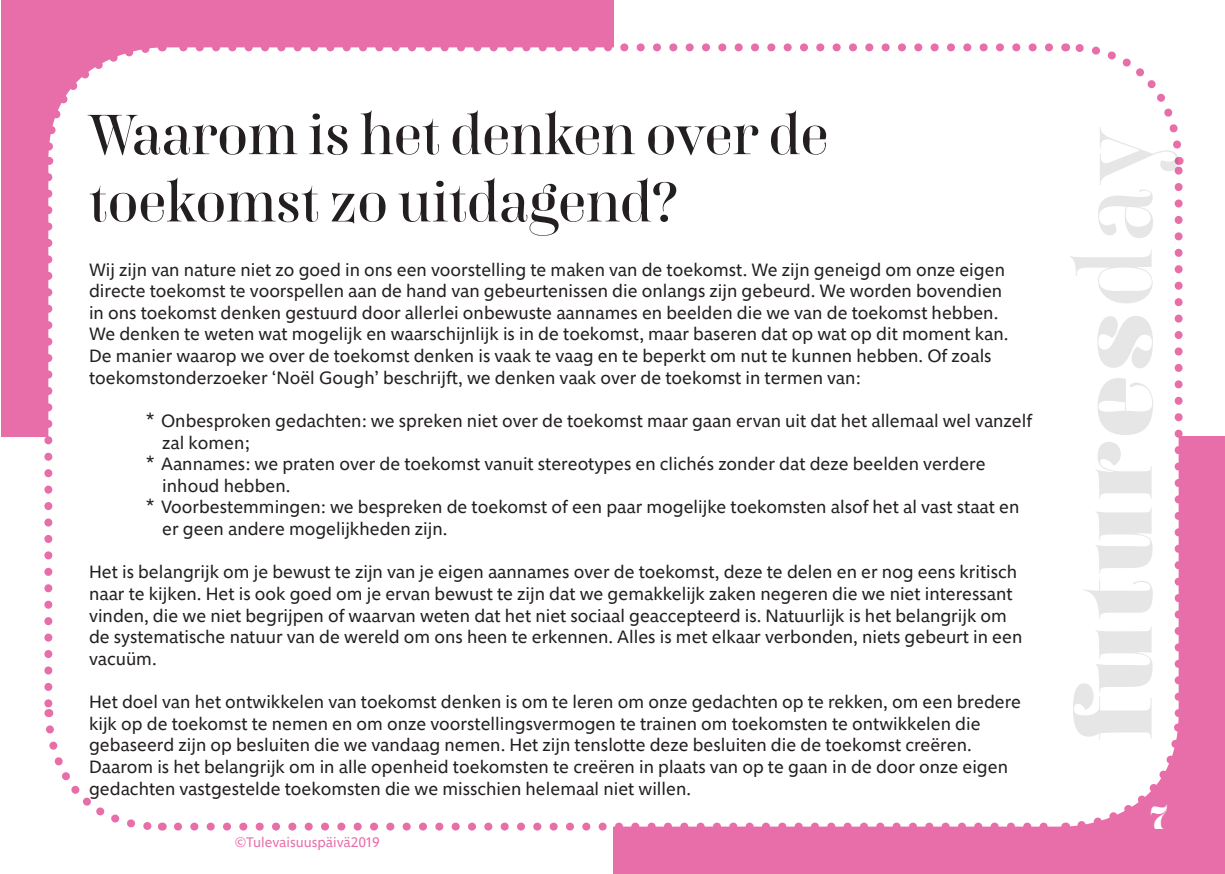
<style>
.page{position:relative;width:1225px;height:874px;background:#fff}
.page>*{position:absolute;margin:0;border:0;box-sizing:border-box;transform-origin:0 0}
.t1{font:56px "Carina Pro";color:#231f20}
.t2{font:900 32px "Carina Pro";color:#fff}
.t3{font:18px/21.6px "Morandi";color:#231f20}
.t4{font:14px "Morandi";color:#e86eaa}
.s1{font-size:20px}
.s2{color:#e86eaa}
</style>
<div class="page">
<div style="left:613px;top:437px;width:612px;height:436px;background:#e86eaa"></div>
<div style="left:1px;top:0;width:612px;height:437px;background:#e86eaa"></div>
<div style="left:48px;top:47px;width:1130px;height:779px;background:#fff;border-radius:113px"></div>
<svg style="left:178px;top:822px;width:879px;height:8px"></svg>
<svg style="left:170px;top:43px;width:879px;height:8px"></svg>
<svg style="left:48px;top:47px;width:107px;height:118px"></svg>
<svg style="left:44px;top:177px;width:119px;height:654px"></svg>
<svg style="left:1065px;top:43px;width:121px;height:784px"></svg>
<p class="t1" style="left:89px;top:93px;width:741px">Waarom is het denken over de</p>
<p class="t1" style="left:89px;top:160px;width:591px">toekomst zo uitdagend?</p>
<p class="t3" style="left:89px;top:257px;width:921px">Wij zijn van nature niet zo goed in ons een voorstelling te maken van de toekomst. We zijn geneigd om onze eigen directe toekomst te voorspellen aan de hand van gebeurtenissen die onlangs zijn gebeurd. We worden bovendien in ons toekomst denken gestuurd door allerlei onbewuste aannames en beelden die we van de toekomst hebben.<br>We denken te weten wat mogelijk en waarschijnlijk is in de toekomst, maar baseren dat op wat op dit moment kan.<br>De manier waarop we over de toekomst denken is vaak te vaag en te beperkt om nut te kunnen hebben. Of zoals toekomstonderzoeker ‘Noël Gough’ beschrijft, we denken vaak over de toekomst in termen van:</p>
<p class="t3" style="left:162px;top:408px;width:871px;text-indent:-17px"><span class="s1">*</span> Onbesproken gedachten: we spreken niet over de toekomst maar gaan ervan uit dat het allemaal wel vanzelf zal komen;</p>
<p class="t3" style="left:162px;top:451px;width:824px;text-indent:-17px"><span class="s1">*</span> Aannames: we praten over de toekomst vanuit stereotypes en clichés zonder dat deze beelden verdere inhoud hebben.</p>
<p class="t3" style="left:162px;top:494px;width:858px;text-indent:-17px"><span class="s1">*</span> Voorbestemmingen: we bespreken de toekomst of een paar mogelijke toekomsten alsof het al vast staat en er geen andere mogelijkheden zijn.</p>
<p class="t3" style="left:89px;top:559px;width:935px">Het is belangrijk om je bewust te zijn van je eigen aannames over de toekomst, deze te delen en er nog eens kritisch naar te kijken. Het is ook goed om je ervan bewust te zijn dat we gemakkelijk zaken negeren die we niet interessant vinden, die we niet begrijpen of waarvan weten dat het niet sociaal geaccepteerd is. Natuurlijk is het belangrijk om de systematische natuur van de wereld om ons heen te erkennen. Alles is met elkaar verbonden, niets gebeurt in een vacuüm.</p>
<p class="t3" style="left:89px;top:689px;width:933px">Het doel van het ontwikkelen van toekomst denken is om te leren om onze gedachten op te rekken, om een bredere kijk op de toekomst te nemen en om onze voorstellingsvermogen te trainen om toekomsten te ontwikkelen die gebaseerd zijn op besluiten die we vandaag nemen. Het zijn tenslotte deze besluiten die de toekomst creëren.<br>Daarom is het belangrijk om in alle openheid toekomsten te creëren in plaats van op te gaan in de door onze eigen gedachten vastgestelde toekomsten die we misschien helemaal niet willen.</p>
<p class="t4" style="left:235px;top:831px;width:147px">©Tulevaisuuspäivä2019</p>
<p class="t2" style="left:1150px;top:793px;width:26px">7<span class="s2">.</span></p>
</div>
